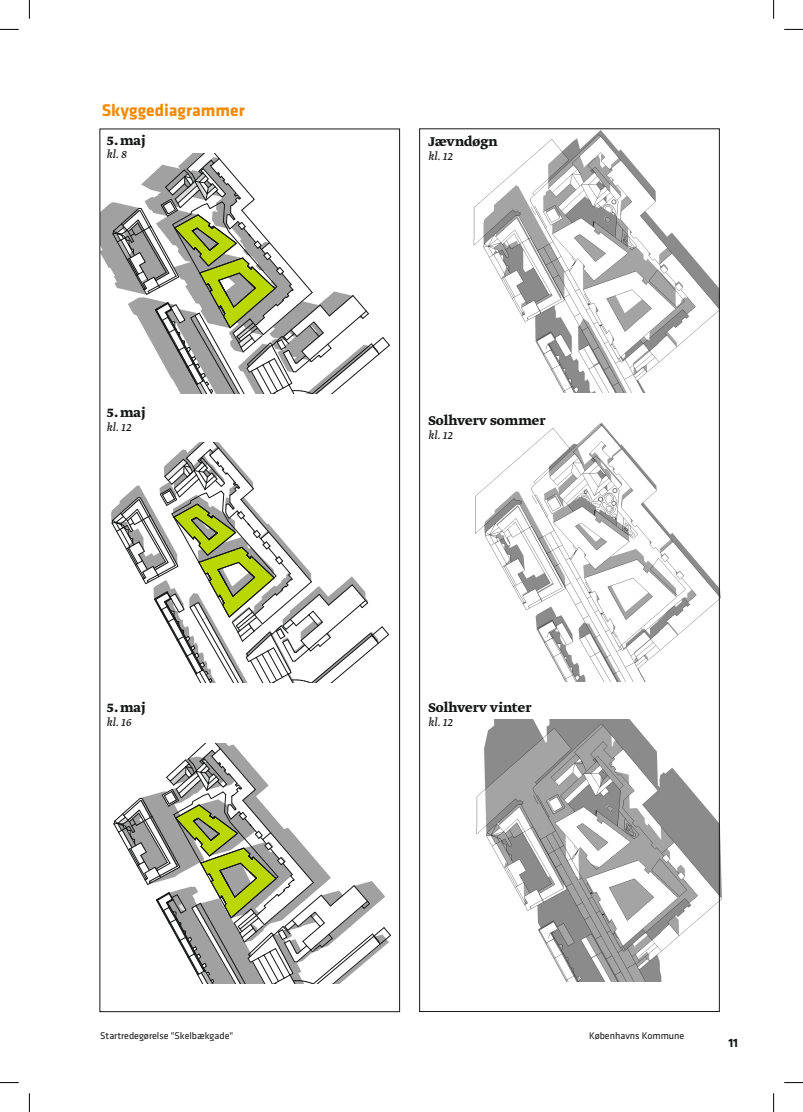
<style>
.page{position:relative;width:803px;height:1112px;background:#fff}
.page>*{position:absolute;margin:0;border:0;box-sizing:border-box;transform-origin:0 0}
.t1{font:700 17.5px "Klavika";color:#f38a03}
.t2{font:700 15px "Greta Text";color:#151616}
.t3{font:italic 12.5px "Greta Text";color:#151616}
.t4{font:700 12.5px "Klavika";color:#151616}
.t5{font:10px "Klavika";color:#151616}
</style>
<div class="page">
<svg style="left:102px;top:153px;width:288px;height:240px"></svg>
<svg style="left:111px;top:442px;width:278px;height:240px"></svg>
<svg style="left:113px;top:743px;width:288px;height:239px"></svg>
<img style="left:475px;top:419px;width:246px;height:262px">
<img style="left:476px;top:719px;width:246px;height:262px">
<img style="left:473px;top:130px;width:247px;height:262px">
<svg style="left:0;top:29px;width:19px;height:1px"></svg>
<svg style="left:784px;top:29px;width:19px;height:1px"></svg>
<svg style="left:0;top:1082px;width:19px;height:1px"></svg>
<svg style="left:784px;top:1082px;width:19px;height:1px"></svg>
<svg style="left:29px;top:0;width:1px;height:19px"></svg>
<svg style="left:29px;top:1093px;width:1px;height:18px"></svg>
<svg style="left:773px;top:0;width:1px;height:19px"></svg>
<svg style="left:773px;top:1093px;width:1px;height:18px"></svg>
<p class="t1" style="left:102px;top:103px;width:144px">Skyggediagrammer</p>
<p class="t2" style="left:107px;top:134px;width:40px">5. maj</p>
<p class="t3" style="left:107px;top:149px;width:21px">kl. 8</p>
<p class="t2" style="left:107px;top:406px;width:40px">5. maj</p>
<p class="t3" style="left:107px;top:421px;width:26px">kl. 12</p>
<p class="t2" style="left:107px;top:701px;width:40px">5. maj</p>
<p class="t3" style="left:107px;top:717px;width:26px">kl. 16</p>
<p class="t2" style="left:428px;top:136px;width:71px">Jævndøgn</p>
<p class="t3" style="left:428px;top:151px;width:26px">kl. 12</p>
<p class="t2" style="left:428px;top:414px;width:119px">Solhverv sommer</p>
<p class="t3" style="left:428px;top:429px;width:26px">kl. 12</p>
<p class="t2" style="left:428px;top:701px;width:105px">Solhverv vinter</p>
<p class="t3" style="left:428px;top:717px;width:26px">kl. 12</p>
<p class="t5" style="left:100px;top:1031px;width:134px">Startredegørelse "Skelbækgade"</p>
<p class="t5" style="left:589px;top:1031px;width:97px">Københavns Kommune</p>
<p class="t4" style="left:728px;top:1038px;width:11px">11</p>
</div>
